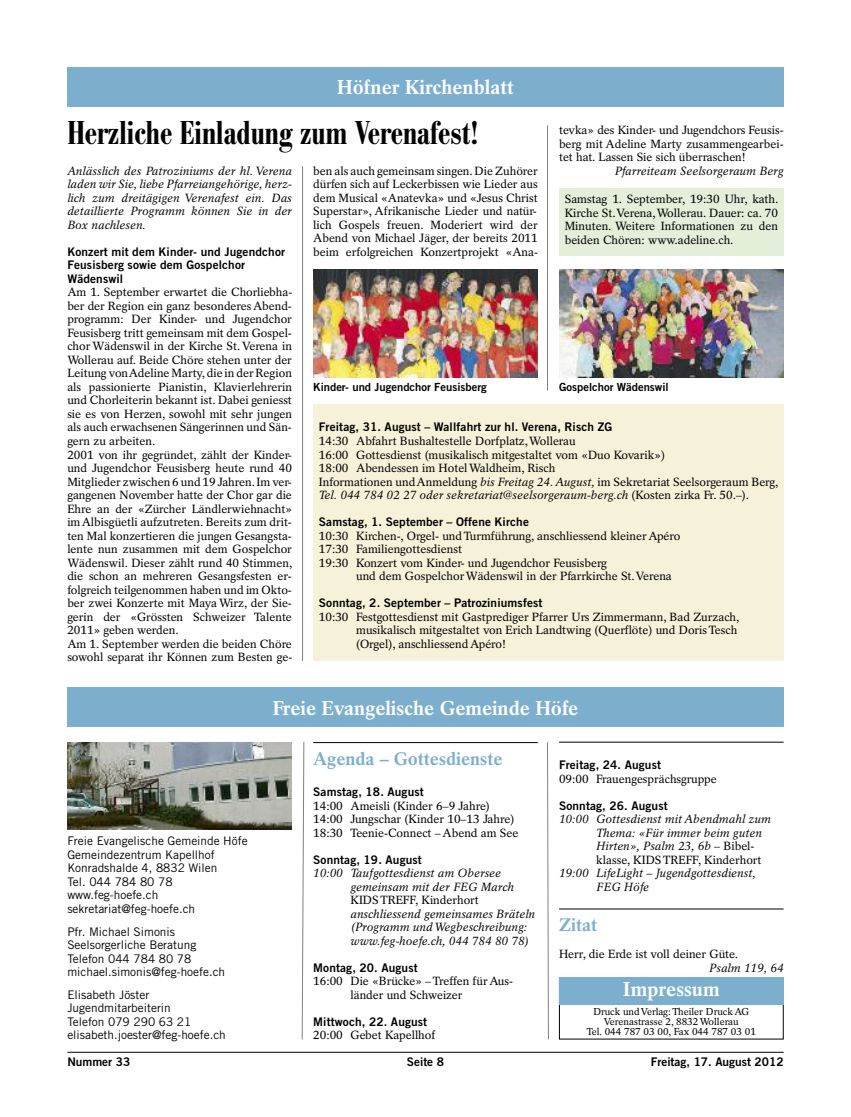
<style>
.page{position:relative;width:851px;height:1117px;background:#fff}
.page>*{position:absolute;margin:0;border:0;box-sizing:border-box;transform-origin:0 0}
.t1{font:500 condensed 32.5px "Bodoni BE";color:#000}
.t2{font:700 20px "Rotation";color:#fff}
.t3{font:700 18.12px "Rotation";color:#7caece}
.t4{font:11.88px/13.5px "Rotation";color:#000}
.t5{font:italic 11.88px/13.5px "Rotation";color:#000}
.t6{font:11.88px/13.5px "Trade Gothic Bold Two";letter-spacing:.01em;color:#000}
.t7{font:11.88px/13.5px "Trade Gothic";color:#000}
.t8{font:11.25px "Trade Gothic Bold Two";color:#000}
.t9{font:10px/10px "Rotation";color:#000;text-align:center}
.s1{font-style:italic}
.s2{font-style:normal}
</style>
<div class="page">
<div style="left:67px;top:67px;width:716px;height:40px;background:#7caece"></div>
<div style="left:559px;top:976px;width:224px;height:27px;background:#7caece"></div>
<hr style="left:302px;top:166px;width:1px;height:495px;background:#808080">
<hr style="left:547px;top:125px;width:1px;height:265px;background:#808080">
<svg style="left:302px;top:742px;width:2px;height:297px"></svg>
<svg style="left:547px;top:742px;width:1px;height:293px"></svg>
<hr style="left:67px;top:1051px;width:716px;height:1px;background:#000">
<hr style="left:559px;top:741px;width:224px;height:1px;background:#000">
<img style="left:67px;top:742px;width:225px;height:87px">
<hr style="left:559px;top:908px;width:224px;height:1px;background:#000">
<div style="left:67px;top:687px;width:716px;height:39px;background:#7caece"></div>
<hr style="left:313px;top:742px;width:224px;height:1px;background:#000">
<div style="left:313px;top:404px;width:470px;height:257px;background:#f6f2da"></div>
<div style="left:559px;top:188px;width:224px;height:68px;background:#e3efd9"></div>
<img style="left:313px;top:269px;width:224px;height:108px">
<img style="left:559px;top:269px;width:224px;height:108px">
<h2 class="t2" style="left:337px;top:79px;width:178px">Höfner Kirchenblatt</h2>
<h1 class="t1" style="left:67px;top:121px;width:412px">Herzliche Einladung zum Verenafest!</h1>
<p class="t4" style="left:559px;top:124px;width:226px;text-align:justify">tevka» des Kinder- und Jugendchors Feusis&shy;berg mit Adeline Marty zusammengearbei&shy;tet hat. Lassen Sie sich überraschen!</p>
<p class="t5" style="left:67px;top:165px;width:226px;text-align:justify">Anlässlich des Patroziniums der hl. Verena laden wir Sie, liebe Pfarreiangehörige, herz&shy;lich zum dreitägigen Verenafest ein. Das detaillierte Programm können Sie in der Box nachlesen.</p>
<p class="t6" style="left:67px;top:246px;width:219px">Konzert mit dem Kinder- und Jugendchor<br>Feusisberg sowie dem Gospelchor<br>Wädenswil</p>
<p class="t4" style="left:67px;top:286px;width:226px">Am 1. September erwartet die Chorliebha&shy;ber der Region ein ganz besonderesAbend&shy;programm: Der Kinder- und Jugendchor Feusisberg tritt gemeinsam mit dem Gospel&shy;chor Wädenswil in der Kirche St.Verena in Wollerau auf. Beide Chöre stehen unter der Leitung vonAdeline Marty,die in der Region als passionierte Pianistin, Klavierlehrerin und Chorleiterin bekannt ist. Dabei geniesst sie es von Herzen, sowohl mit sehr jungen als auch erwachsenen Sängerinnen und Sän&shy;gern zu arbeiten.<br>2001 von ihr gegründet, zählt der Kinder&shy;und Jugendchor Feusisberg heute rund 40<br>Mitglieder zwischen 6 und 19 Jahren.Im ver&shy;gangenen November hatte der Chor gar die Ehre an der «Zürcher Ländlerwiehnacht» imAlbisgüetli aufzutreten. Bereits zum drit&shy;ten Mal konzertieren die jungen Gesangsta&shy;lente nun zusammen mit dem Gospelchor Wädenswil. Dieser zählt rund 40 Stimmen, die schon an mehreren Gesangsfesten er&shy;folgreich teilgenommen haben und im Okto&shy;ber zwei Konzerte mit Maya Wirz, der Sie&shy;gerin der «Grössten Schweizer Talente 2011» geben werden.<br>Am 1. September werden die beiden Chöre sowohl separat ihr Können zum Besten ge-</p>
<p class="t4" style="left:313px;top:165px;width:226px">ben als auch gemeinsam singen.Die Zuhörer</p>
<p class="t5" style="left:614px;top:165px;width:170px">Pfarreiteam Seelsorgeraum Berg</p>
<p class="t4" style="left:313px;top:178px;width:226px;text-align:justify">dürfen sich auf Leckerbissen wie Lieder aus dem Musical «Anatevka» und «Jesus Christ Superstar», Afrikanische Lieder und natür&shy;lich Gospels freuen. Moderiert wird der Abend von Michael Jäger, der bereits 2011 beim erfolgreichen Konzertprojekt «Ana-</p>
<p class="t4" style="left:564px;top:193px;width:215px;text-align:justify">Samstag 1. September, 19:30 Uhr, kath.<br>Kirche St.Verena,Wollerau. Dauer: ca. 70<br>Minuten. Weitere Informationen zu den beiden Chören: www.adeline.ch.</p>
<p class="t8" style="left:313px;top:383px;width:175px">Kinder- und Jugendchor Feusisberg</p>
<p class="t8" style="left:559px;top:383px;width:111px">Gospelchor Wädenswil</p>
<p class="t6" style="left:319px;top:421px;width:295px">Freitag, 31. August – Wallfahrt zur hl. Verena, Risch ZG</p>
<p class="t4" style="left:319px;top:435px;width:461px">14:30 Abfahrt Bushaltestelle Dorfplatz,Wollerau<br>16:00 Gottesdienst (musikalisch mitgestaltet vom «Duo Kovarik»)<br>18:00 Abendessen im HotelWaldheim, Risch<br>Informationen undAnmeldung <span class="s1">bis Freitag 24. August,</span> im Sekretariat Seelsorgeraum Berg, <span class="s1">Tel. 044 784 02 27 oder sekretariat@seelsorgeraum-berg.ch</span> (Kosten zirka Fr. 50.–).</p>
<p class="t6" style="left:319px;top:516px;width:211px">Samstag, 1. September – Offene Kirche</p>
<p class="t4" style="left:319px;top:529px;width:363px">10:30 Kirchen-, Orgel- undTurmführung, anschliessend kleinerApéro<br>17:30 Familiengottesdienst<br>19:30 Konzert vom Kinder- und Jugendchor Feusisberg</p>
<p class="t4" style="left:356px;top:570px;width:317px">und dem GospelchorWädenswil in der Pfarrkirche St.Verena</p>
<p class="t6" style="left:319px;top:597px;width:225px">Sonntag, 2. September – Patroziniumsfest</p>
<p class="t4" style="left:356px;top:610px;width:385px;text-indent:-37px">10:30 Festgottesdienst mit Gastprediger Pfarrer Urs Zimmermann, Bad Zurzach, musikalisch mitgestaltet von Erich Landtwing (Querflöte) und DorisTesch (Orgel), anschliessendApéro!</p>
<p class="t7" style="left:67px;top:835px;width:182px">Freie Evangelische Gemeinde Höfe<br>Gemeindezentrum Kapellhof<br>Konradshalde 4, 8832 Wilen<br>Tel. 044 784 80 78 www.feg-hoefe.ch sekretariat@feg-hoefe.ch</p>
<p class="t7" style="left:67px;top:925px;width:159px">Pfr. Michael Simonis<br>Seelsorgerliche Beratung<br>Telefon 044 784 80 78 michael.simonis@feg-hoefe.ch</p>
<p class="t7" style="left:67px;top:988px;width:160px">Elisabeth Jöster<br>Jugendmitarbeiterin<br>Telefon 079 290 63 21 elisabeth.joester@feg-hoefe.ch</p>
<h2 class="t2" style="left:272px;top:700px;width:307px">Freie Evangelische Gemeinde Höfe</h2>
<h3 class="t3" style="left:313px;top:751px;width:191px">Agenda – Gottesdienste</h3>
<p class="t6" style="left:313px;top:786px;width:112px">Samstag, 18. August</p>
<p class="t4" style="left:313px;top:799px;width:207px">14:00 Ameisli (Kinder 6–9 Jahre)<br>14:00 Jungschar (Kinder 10–13 Jahre)<br>18:30 Teenie-Connect –Abend am See</p>
<p class="t6" style="left:313px;top:853px;width:110px">Sonntag, 19. August</p>
<p class="t5" style="left:350px;top:867px;width:165px;text-indent:-37px">10:00 Taufgottesdienst am Obersee gemeinsam mit der FEG March</p>
<p class="t4" style="left:350px;top:894px;width:130px">KIDSTREFF, Kinderhort</p>
<p class="t5" style="left:350px;top:907px;width:186px">anschliessend gemeinsames Bräteln (Programm undWegbeschreibung: www.feg-hoefe.ch, 044 784 80 78)</p>
<p class="t6" style="left:313px;top:961px;width:106px">Montag, 20. August</p>
<p class="t4" style="left:350px;top:975px;width:164px;text-indent:-37px">16:00 Die «Brücke» –Treffen fürAus&shy;länder und Schweizer</p>
<p class="t6" style="left:313px;top:1015px;width:115px">Mittwoch, 22. August</p>
<p class="t4" style="left:313px;top:1029px;width:124px">20:00 Gebet Kapellhof</p>
<p class="t6" style="left:559px;top:759px;width:103px">Freitag, 24. August</p>
<p class="t4" style="left:559px;top:772px;width:159px">09:00 Frauengesprächsgruppe</p>
<p class="t6" style="left:559px;top:799px;width:110px">Sonntag, 26. August</p>
<p class="t5" style="left:596px;top:813px;width:176px;text-indent:-37px">10:00 Gottesdienst mit Abendmahl zum<br>Thema: «Für immer beim guten<br>Hirten», Psalm 23, 6b – <span class="s2">Bibel&shy;klasse, KIDSTREFF, Kinderhort</span></p>
<p class="t5" style="left:596px;top:867px;width:161px;text-indent:-37px">19:00 LifeLight – Jugendgottesdienst,<br>FEG Höfe</p>
<h3 class="t3" style="left:559px;top:917px;width:40px">Zitat</h3>
<p class="t4" style="left:559px;top:948px;width:181px">Herr, die Erde ist voll deiner Güte.</p>
<p class="t5" style="left:709px;top:961px;width:76px">Psalm 119, 64</p>
<h2 class="t2" style="left:623px;top:980px;width:98px">Impressum</h2>
<p class="t9" style="left:586px;top:1006px;width:171px">Druck undVerlag:Theiler DruckAG<br>Verenastrasse 2, 8832Wollerau<br>Tel. 044 787 03 00, Fax 044 787 03 01</p>
<p class="t6" style="left:67px;top:1056px;width:64px">Nummer 33</p>
<p class="t6" style="left:407px;top:1056px;width:39px">Seite 8</p>
<p class="t6" style="left:650px;top:1056px;width:134px">Freitag, 17. August 2012</p>
</div>
